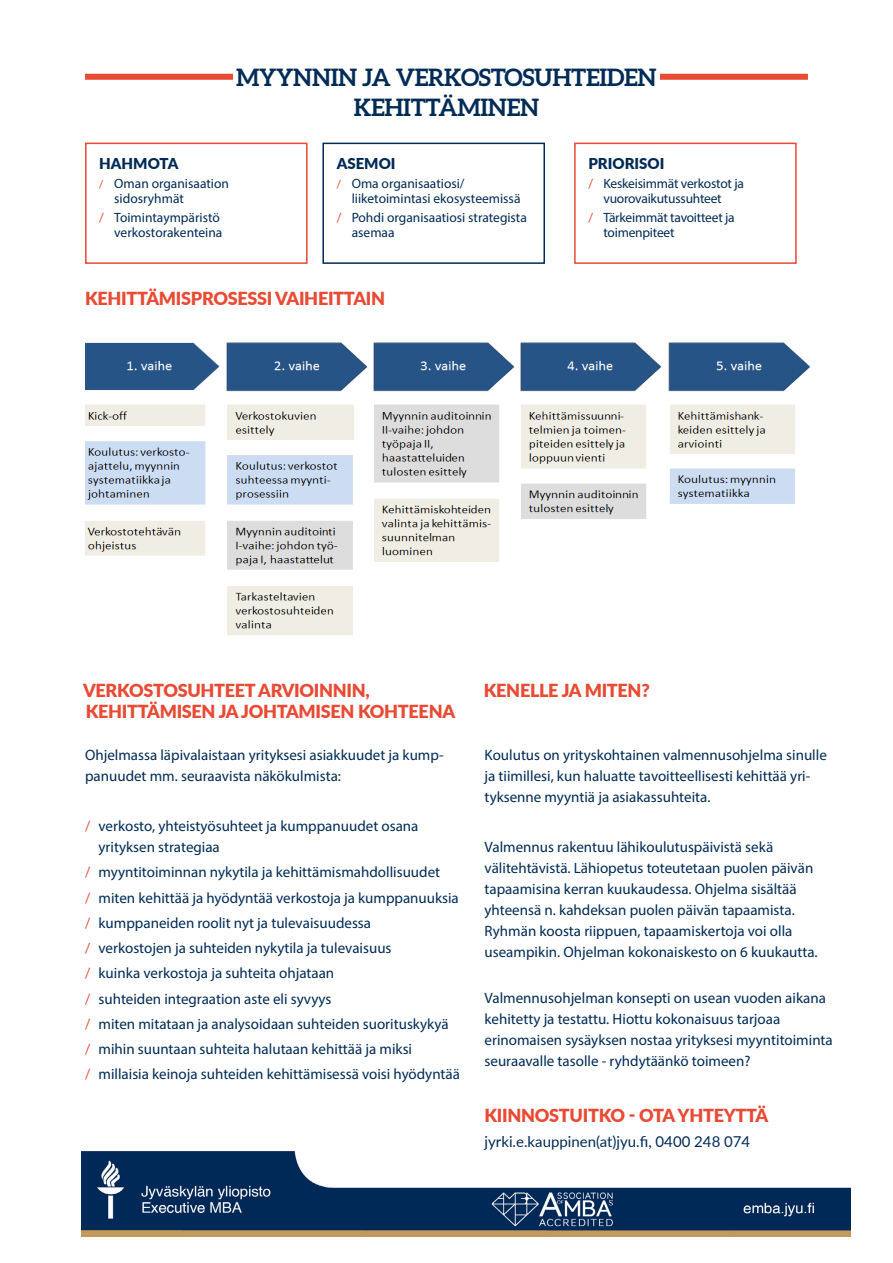
<style>
.page{position:relative;width:893px;height:1263px;background:#fff}
.page>*{position:absolute;margin:0;border:0;box-sizing:border-box;transform-origin:0 0}
.t1{font:700 24px/29.5px "Aleo";letter-spacing:-.015em;color:#002b56;text-align:center}
.t2{font:900 18px/21px "Lato";letter-spacing:-.015em;color:#e94a34}
.t3{font:15px/21px "Myriad Pro";color:#002b56}
.t4{font:15px "Lato";color:#002b56}
.t5{font:900 15px "Lato";color:#002b56}
.t6{font:13.5px/15px "Myriad Pro";color:#002b56}
.s1{font-size:12px;color:#e94a34}
.s2{color:#e94a34}
.s3{color:#fff}
</style>
<div class="page">
<div style="left:574px;top:143px;width:223px;height:121px;border:2px solid #e94a34"></div>
<div style="left:85px;top:74px;width:723px;height:6px;background:#e94a34"></div>
<img style="left:82px;top:1151px;width:768px;height:86px">
<div style="left:322px;top:143px;width:223px;height:121px;border:2px solid #002b56"></div>
<div style="left:85px;top:143px;width:223px;height:121px;border:2px solid #e94a34"></div>
<div style="left:233px;top:67px;width:427px;height:49px;background:#fff"></div>
<img style="left:85px;top:342px;width:726px;height:293px">
<h1 class="t1" style="left:236px;top:62px;width:422px">MYYNNIN JA VERKOSTOSUHTEIDEN<br>KEHITTÄMINEN</h1>
<p class="t5" style="left:99px;top:152px;width:81px">HAHMOTA</p>
<p class="t6" style="left:114px;top:176px;width:116px;text-indent:-15px"><span class="s1">/</span> Oman organisaation sidosryhmät</p>
<p class="t6" style="left:99px;top:210px;width:125px;text-align:right"><span class="s2">/</span> Toimintaympäristö verkostorakenteina</p>
<p class="t5" style="left:337px;top:152px;width:60px">ASEMOI</p>
<p class="t6" style="left:352px;top:176px;width:170px;text-indent:-15px"><span class="s1">/</span> Oma organisaatiosi/ liiketoimintasi ekosysteemissä</p>
<p class="t6" style="left:352px;top:210px;width:177px;text-indent:-15px"><span class="s2">/</span> Pohdi organisaatiosi strategista asemaa</p>
<p class="t5" style="left:588px;top:152px;width:128px">PRIORISOI <span class="s3">SEMOI</span></p>
<p class="t6" style="left:588px;top:176px;width:157px;text-align:center"><span class="s2">/</span> Keskeisimmät verkostot ja vuorovaikutussuhteet</p>
<p class="t6" style="left:603px;top:210px;width:133px;text-indent:-15px"><span class="s2">/</span> Tärkeimmät tavoitteet ja toimenpiteet</p>
<p class="t2" style="left:85px;top:287px;width:302px">KEHITTÄMISPROSESSI VAIHEITTAIN</p>
<p class="t2" style="left:83px;top:679px;width:373px">VERKOSTOSUHTEET ARVIOINNIN,<br>KEHITTÄMISEN JA JOHTAMISEN KOHTEENA</p>
<p class="t2" style="left:484px;top:679px;width:167px">KENELLE JA MITEN?</p>
<p class="t3" style="left:85px;top:744px;width:360px">Ohjelmassa läpivalaistaan yrityksesi asiakkuudet ja kump&shy;panuudet mm. seuraavista näkökulmista:</p>
<p class="t3" style="left:99px;top:815px;width:321px;text-indent:-14px"><span class="s2">/</span> verkosto, yhteistyösuhteet ja kumppanuudet osana yrityksen strategiaa</p>
<p class="t3" style="left:85px;top:859px;width:376px;line-height:25.2px"><span class="s2">/</span> myyntitoiminnan nykytila ja kehittämismahdollisuudet<br><span class="s2">/</span> miten kehittää ja hyödyntää verkostoja ja kumppanuuksia <span class="s2">/</span> kumppaneiden roolit nyt ja tulevaisuudessa<br><span class="s2">/</span> verkostojen ja suhteiden nykytila ja tulevaisuus<br><span class="s2">/</span> kuinka verkostoja ja suhteita ohjataan<br><span class="s2">/</span> suhteiden integraation aste eli syvyys<br><span class="s2">/</span> miten mitataan ja analysoidaan suhteiden suorituskykyä<br><span class="s2">/</span> mihin suuntaan suhteita halutaan kehittää ja miksi<br><span class="s2">/</span> millaisia keinoja suhteiden kehittämisessä voisi hyödyntää</p>
<p class="t3" style="left:485px;top:744px;width:344px">Koulutus on yrityskohtainen valmennusohjelma sinulle ja tiimillesi, kun haluatte tavoitteellisesti kehittää yri&shy;tyksenne myyntiä ja asiakassuhteita.</p>
<p class="t3" style="left:485px;top:836px;width:335px">Valmennus rakentuu lähikoulutuspäivistä sekä välitehtävistä. Lähiopetus toteutetaan puolen päivän tapaamisina kerran kuukaudessa. Ohjelma sisältää yhteensä n. kahdeksan puolen päivän tapaamista.<br>Ryhmän koosta riippuen, tapaamiskertoja voi olla useampikin. Ohjelman kokonaiskesto on 6 kuukautta.</p>
<p class="t3" style="left:485px;top:988px;width:350px">Valmennusohjelman konsepti on usean vuoden aikana kehitetty ja testattu. Hiottu kokonaisuus tarjoaa erinomaisen sysäyksen nostaa yrityksesi myyntitoiminta seuraavalle tasolle - ryhdytäänkö toimeen?</p>
<p class="t2" style="left:485px;top:1104px;width:285px">KIINNOSTUITKO - OTA YHTEYTTÄ</p>
<p class="t4" style="left:485px;top:1131px;width:267px">jyrki.e.kauppinen(at)jyu.fi, 0400 248 074</p>
</div>
